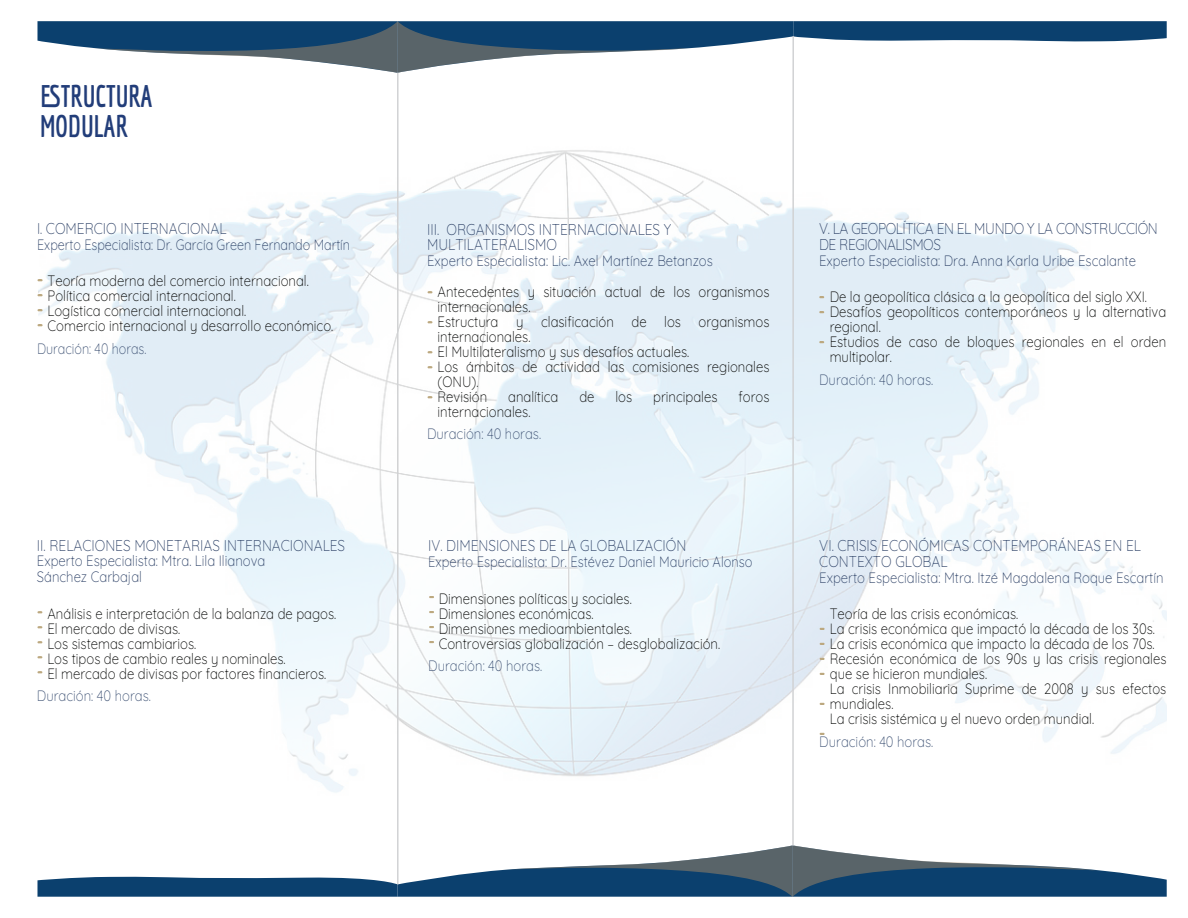
<style>
.page{position:relative;width:1188px;height:918px;background:#fff}
.page>*{position:absolute;margin:0;border:0;box-sizing:border-box;transform-origin:0 0}
.t1{font:700 30.45px/30px "Economica";color:#223d79;scale:.88 1}
.t2{font:300 15.75px/15.8px "Quicksand";color:#2f4368;scale:.88 1}
.t3{font:300 15.75px/15.8px "Quicksand";letter-spacing:-.03em;color:#2f4368;scale:.88 1}
.t4{font:300 15.75px "Quicksand";color:#2f4368;scale:.86 1}
.t5{font:300 15.75px "Quicksand";color:#2f4368;scale:.84 1}
.t6{font:300 15px/15px "Quicksand";color:#040504;scale:.88 1}
.t7{font:300 15px/15.6px "Quicksand";color:#2f4368;scale:.88 1}
.t8{font:300 15px "Quicksand";color:#3f5375;scale:.88 1}
.t9{font:300 15px "Quicksand";color:#2f4368;scale:.86 1}
.t10{font:300 15px "Quicksand";color:#2f4368;scale:.84 1}
.t11{font:300 15px "Quicksand";color:#3f5375;scale:.84 1}
</style>
<div class="page">
<img style="left:38px;top:150px;width:1129px;height:643px">
<svg style="left:37px;top:279px;width:6px;height:3px"></svg>
<svg style="left:37px;top:294px;width:6px;height:3px"></svg>
<svg style="left:37px;top:309px;width:6px;height:3px"></svg>
<svg style="left:37px;top:324px;width:6px;height:3px"></svg>
<svg style="left:428px;top:595px;width:7px;height:4px"></svg>
<svg style="left:428px;top:610px;width:7px;height:4px"></svg>
<svg style="left:428px;top:625px;width:7px;height:4px"></svg>
<svg style="left:428px;top:640px;width:7px;height:4px"></svg>
<svg style="left:819px;top:295px;width:6px;height:4px"></svg>
<svg style="left:819px;top:310px;width:6px;height:4px"></svg>
<svg style="left:819px;top:340px;width:6px;height:4px"></svg>
<svg style="left:819px;top:627px;width:6px;height:4px"></svg>
<svg style="left:819px;top:642px;width:6px;height:4px"></svg>
<svg style="left:819px;top:657px;width:6px;height:4px"></svg>
<svg style="left:819px;top:672px;width:6px;height:4px"></svg>
<svg style="left:819px;top:702px;width:6px;height:4px"></svg>
<svg style="left:819px;top:732px;width:6px;height:4px"></svg>
<svg style="left:37px;top:611px;width:6px;height:3px"></svg>
<svg style="left:37px;top:626px;width:6px;height:3px"></svg>
<svg style="left:37px;top:641px;width:6px;height:3px"></svg>
<svg style="left:37px;top:656px;width:6px;height:3px"></svg>
<svg style="left:37px;top:671px;width:6px;height:3px"></svg>
<svg style="left:427px;top:291px;width:6px;height:3px"></svg>
<svg style="left:427px;top:321px;width:6px;height:3px"></svg>
<svg style="left:427px;top:351px;width:6px;height:3px"></svg>
<svg style="left:427px;top:366px;width:6px;height:3px"></svg>
<svg style="left:427px;top:396px;width:6px;height:3px"></svg>
<svg style="left:37px;top:845px;width:1130px;height:52px"></svg>
<svg style="left:84px;top:47px;width:619px;height:26px"></svg>
<hr style="left:397px;top:73px;width:2px;height:811px;background:#d1d2d4">
<hr style="left:792px;top:36px;width:2px;height:809px;background:#d1d2d4">
<svg style="left:398px;top:21px;width:395px;height:26px;background:#1d4c74"></svg>
<svg style="left:793px;top:21px;width:374px;height:21px;background:#22527b"></svg>
<svg style="left:37px;top:21px;width:361px;height:26px;background:#174771"></svg>
<h1 class="t1" style="left:40px;top:81px;width:129px">ESTRUCTURA<br>MODULAR</h1>
<p class="t5" style="left:37px;top:216px;width:227px">I. COMERCIO INTERNACIONAL</p>
<p class="t10" style="left:37px;top:233px;width:374px">Experto Especialista: Dr. García Green Fernando Martín</p>
<p class="t6" style="left:48px;top:272px;width:326px">Teoría moderna del comercio internacional.<br>Política comercial internacional.<br>Logística comercial internacional.<br>Comercio internacional y desarrollo económico.</p>
<p class="t11" style="left:37px;top:337px;width:132px">Duración: 40 horas.</p>
<p class="t2" style="left:37px;top:536px;width:352px">II. RELACIONES MONETARIAS INTERNACIONALES</p>
<p class="t7" style="left:37px;top:552px;width:261px">Experto Especialista: Mtra. Lila Ilianova<br>Sánchez Carbajal</p>
<p class="t6" style="left:47px;top:604px;width:330px">Análisis e interpretación de la balanza de pagos.<br>El mercado de divisas.<br>Los sistemas cambiarios.<br>Los tipos de cambio reales y nominales.<br>El mercado de divisas por factores financieros.</p>
<p class="t8" style="left:37px;top:684px;width:131px">Duración: 40 horas.</p>
<p class="t2" style="left:427px;top:219px;width:279px">III. ORGANISMOS INTERNACIONALES Y<br>MULTILATERALISMO</p>
<p class="t7" style="left:427px;top:251px;width:326px">Experto Especialista: Lic. Axel Martínez Betanzos</p>
<p class="t6" style="left:438px;top:282px;width:379px">Antecedentes y situación actual de los organismos internacionales.<br>Estructura y clasificación de los organismos internacionales.<br>El Multilateralismo y sus desafíos actuales.<br>Los ámbitos de actividad las comisiones regionales (ONU).<br>Revisión</p>
<p class="t6" style="left:508px;top:387px;width:59px">analítica</p>
<p class="t6" style="left:579px;top:387px;width:19px">de</p>
<p class="t6" style="left:615px;top:387px;width:21px">los</p>
<p class="t6" style="left:653px;top:387px;width:75px">principales</p>
<p class="t6" style="left:738px;top:387px;width:37px">foros</p>
<p class="t6" style="left:438px;top:402px;width:107px">internacionales.</p>
<p class="t8" style="left:427px;top:422px;width:131px">Duración: 40 horas.</p>
<p class="t4" style="left:428px;top:534px;width:302px">IV. DIMENSIONES DE LA GLOBALIZACIÓN</p>
<p class="t9" style="left:428px;top:550px;width:379px">Experto Especialista: Dr. Estévez Daniel Mauricio Alonso</p>
<p class="t6" style="left:439px;top:589px;width:321px">Dimensiones políticas y sociales.<br>Dimensiones económicas.<br>Dimensiones medioambientales.<br>Controversias globalización – desglobalización.</p>
<p class="t8" style="left:428px;top:654px;width:131px">Duración: 40 horas.</p>
<p class="t3" style="left:819px;top:219px;width:386px">V. LA GEOPOLÍTICA EN EL MUNDO Y LA CONSTRUCCIÓN<br>DE REGIONALISMOS</p>
<p class="t7" style="left:819px;top:251px;width:362px">Experto Especialista: Dra. Anna Karla Uribe Escalante</p>
<p class="t6" style="left:830px;top:288px;width:384px">De la geopolítica clásica a la geopolítica del siglo XXI.<br>Desafíos geopolíticos contemporáneos y la alternativa regional.<br>Estudios de caso de bloques regionales en el orden multipolar.</p>
<p class="t8" style="left:819px;top:368px;width:131px">Duración: 40 horas.</p>
<p class="t2" style="left:819px;top:536px;width:367px">VI. CRISIS ECONÓMICAS CONTEMPORÁNEAS EN EL<br>CONTEXTO GLOBAL</p>
<p class="t7" style="left:819px;top:568px;width:393px">Experto Especialista: Mtra. Itzé Magdalena Roque Escartín</p>
<p class="t6" style="left:830px;top:605px;width:384px">Teoría de las crisis económicas.<br>La crisis económica que impactó la década de los 30s.<br>La crisis económica que impacto la década de los 70s.<br>Recesión económica de los 90s y las crisis regionales que se hicieron mundiales.<br>La crisis Inmobiliaria Suprime de 2008 y sus efectos mundiales.<br>La crisis sistémica y el nuevo orden mundial.</p>
<p class="t8" style="left:819px;top:730px;width:131px">Duración: 40 horas.</p>
</div>
